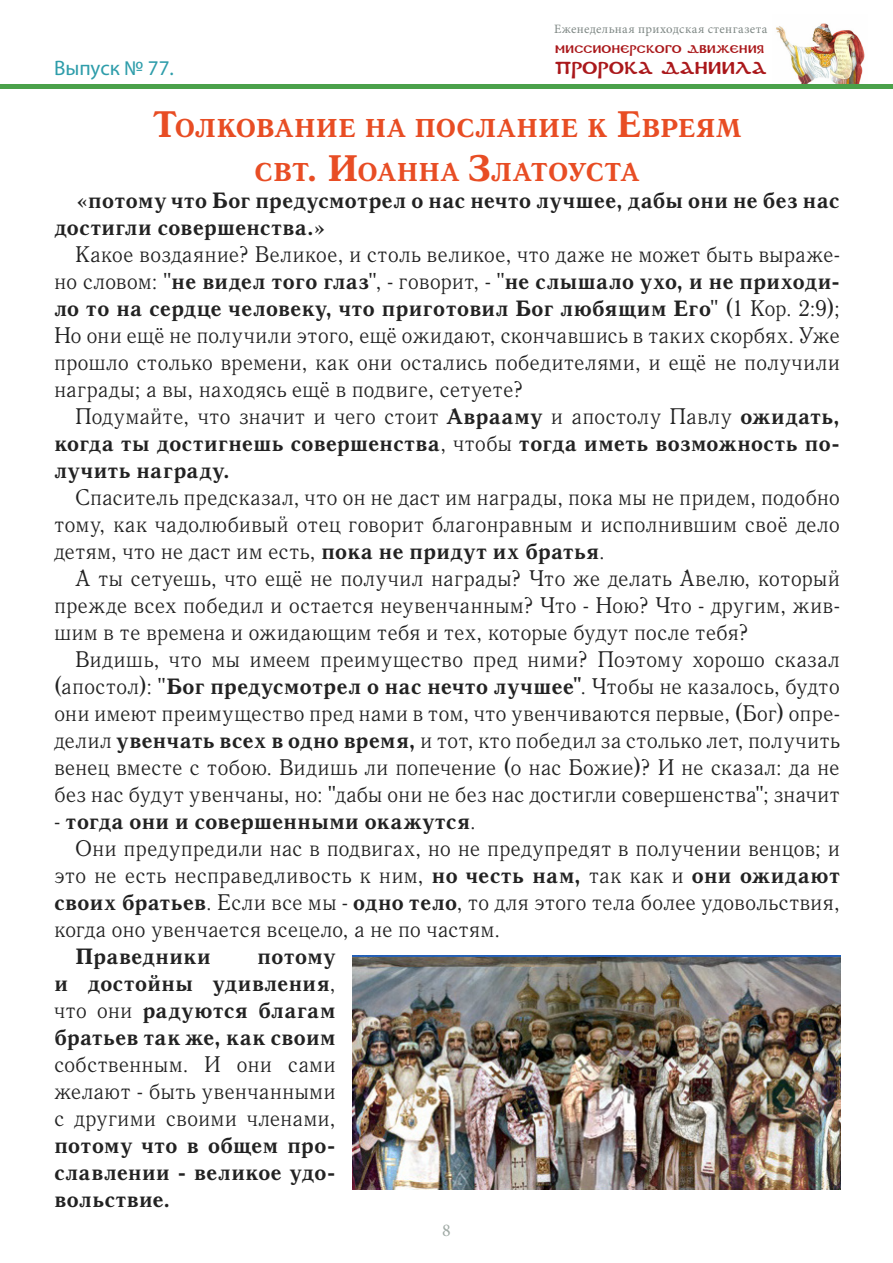
<style>
.page{position:relative;width:893px;height:1263px;background:#fff}
.page>*{position:absolute;margin:0;border:0;box-sizing:border-box;transform-origin:0 0}
.Св_Писание__текст{font:700 26.25px "Quant Antiqua C";letter-spacing:.005em;color:#e84d24}
._2__Основной_текст{font:22.5px/27px "Quant Antiqua C";letter-spacing:-.005em;color:#222;text-align:justify}
._2__Основной_текст-2{font:700 22.5px/27px "Quant Antiqua C";letter-spacing:-.01em;color:#222;text-align:justify}
.t1{font:21px "Myriad Pro";color:#2e9daa}
.t2{font:18px "Minion Pro";color:#9fa9a4}
.t3{font:17.1px "DS Coptic";letter-spacing:.01em;color:#aa181b}
.t4{font:12.75px "Minion Pro";letter-spacing:.03em;color:#7f8885}
.t5{font:10.95px "DS Coptic";letter-spacing:.025em;color:#aa181b}
.s1{font-size:37.5px}
.s2{font-weight:700}
.s3{font-weight:400}
</style>
<div class="page">
<img style="left:776px;top:23px;width:89px;height:61px">
<div style="left:0;top:84px;width:893px;height:5px;background:#4aa14a"></div>
<img style="left:353px;top:955px;width:487px;height:234px">
<p class="t1" style="left:54px;top:55px;width:121px">Выпуск № 77.</p>
<p class="t4" style="left:554px;top:21px;width:215px">Еженедельная приходская стенгазета</p>
<p class="t5" style="left:555px;top:42px;width:210px">Миссионерского движения</p>
<p class="t3" style="left:555px;top:57px;width:213px">ПРОРОКА ДАНИИЛА</p>
<p class="Св_Писание__текст" style="left:153px;top:114px;width:590px"><span class="s1">Т</span>олкование на послание к <span class="s1">Е</span>вреям</p>
<p class="Св_Писание__текст" style="left:255px;top:158px;width:386px">свт<span class="s1">. И</span>оанна <span class="s1">З</span>латоуста</p>
<p class="_2__Основной_текст-2" style="left:54px;top:187px;width:787px;text-indent:21px">«потому что Бог предусмотрел о нас нечто лучшее, дабы они не без нас достигли совершенства.»</p>
<p class="_2__Основной_текст" style="left:54px;top:241px;width:787px;text-indent:21px">Какое воздаяние? Великое, и столь великое, что даже не может быть выраже&shy;но словом: "<span class="s2">не видел того глаз</span>", - говорит, - "<span class="s2">не слышало ухо, и не приходи&shy;ло то на сердце человеку, что приготовил Бог любящим Его</span>" (1 Кор. 2:9); Но они ещё не получили этого, ещё ожидают, скончавшись в таких скорбях. Уже прошло столько времени, как они остались победителями, и ещё не получили награды; а вы, находясь ещё в подвиге, сетуете?</p>
<p class="_2__Основной_текст-2" style="left:54px;top:403px;width:787px;text-indent:21px"><span class="s3">Подумайте, что значит и чего стоит</span> Аврааму <span class="s3">и апостолу Павлу</span> ожидать, когда ты достигнешь совершенства<span class="s3">, чтобы</span> тогда иметь возможность по&shy;лучить награду.</p>
<p class="_2__Основной_текст" style="left:54px;top:484px;width:787px;text-indent:21px">Спаситель предсказал, что он не даст им награды, пока мы не придем, подобно тому, как чадолюбивый отец говорит благонравным и исполнившим своё дело детям, что не даст им есть, <span class="s2">пока не придут их братья</span>.</p>
<p class="_2__Основной_текст" style="left:54px;top:565px;width:787px;text-indent:21px">А ты сетуешь, что ещё не получил награды? Что же делать Авелю, который прежде всех победил и остается неувенчанным? Что - Ною? Что - другим, жив&shy;шим в те времена и ожидающим тебя и тех, которые будут после тебя?</p>
<p class="_2__Основной_текст" style="left:54px;top:646px;width:787px;text-indent:21px">Видишь, что мы имеем преимущество пред ними? Поэтому хорошо сказал (апостол): "<span class="s2">Бог предусмотрел о нас нечто лучшее"</span>. Чтобы не казалось, будто они имеют преимущество пред нами в том, что увенчиваются первые, (Бог) опре&shy;делил <span class="s2">увенчать всех в одно время,</span> и тот, кто победил за столько лет, получить венец вместе с тобою. Видишь ли попечение (о нас Божие)? И не сказал: да не без нас будут увенчаны, но: "дабы они не без нас достигли совершенства"; значит</p>
<p class="_2__Основной_текст-2" style="left:54px;top:808px;width:424px"><span class="s3">-</span> тогда они и совершенными окажутся<span class="s3">.</span></p>
<p class="_2__Основной_текст" style="left:54px;top:835px;width:787px;text-indent:21px">Они предупредили нас в подвигах, но не предупредят в получении венцов; и это не есть несправедливость к ним, <span class="s2">но честь нам,</span> так как и <span class="s2">они ожидают своих братьев</span>. Если все мы - <span class="s2">одно тело</span>, то для этого тела более удовольствия, когда оно увенчается всецело, а не по частям.</p>
<p class="_2__Основной_текст-2" style="left:75px;top:943px;width:137px">Праведники</p>
<p class="_2__Основной_текст-2" style="left:54px;top:943px;width:283px;text-indent:203px">потому и достойны удивления<span class="s3">, что они</span> радуются благам братьев так же, как своим <span class="s3">собственным. И они сами желают - быть увенчанными с другими своими членами, </span>потому что в общем про&shy;славлении - великое удо&shy;вольствие.</p>
<p class="t2" style="left:442px;top:1218px;width:10px">8</p>
</div>
